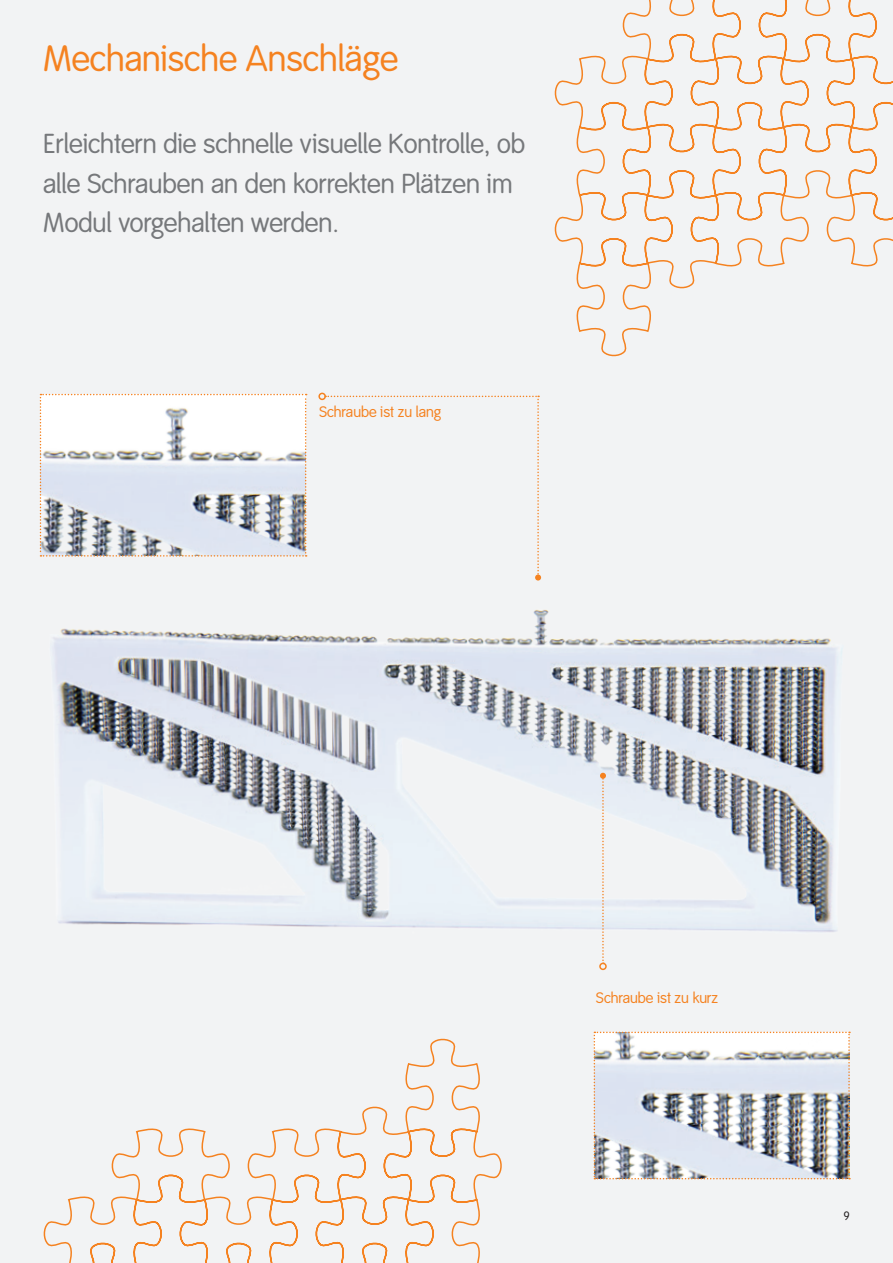
<style>
.page{position:relative;width:893px;height:1263px;background:#f2f3f4}
.page>*{position:absolute;margin:0;border:0;box-sizing:border-box;transform-origin:0 0}
.Brochure{font:36px "Smith&Nephew";color:#f58220}
.Brochure-2{font:27px/39px "Smith&Nephew";color:#76787b}
.Brochure-3{font:15px "Smith&Nephew";color:#f58220}
.t1{font:12px "Smith&Nephew";color:#231f20}
</style>
<div class="page">
<svg style="left:43px;top:1038px;width:459px;height:225px"></svg>
<svg style="left:554px;top:0;width:339px;height:357px"></svg>
<img style="left:40px;top:394px;width:267px;height:163px">
<img style="left:594px;top:1032px;width:256px;height:147px">
<img style="left:53px;top:610px;width:789px;height:361px">
<div style="left:599px;top:962px;width:8px;height:8px;border:2px solid #f58220;border-radius:50%"></div>
<svg style="left:600px;top:773px;width:6px;height:191px"></svg>
<div style="left:318px;top:393px;width:8px;height:7px;border:2px solid #f58220;border-radius:50%"></div>
<svg style="left:325px;top:396px;width:216px;height:184px"></svg>
<p class="Brochure" style="left:43px;top:38px;width:357px">Mechanische Anschläge</p>
<p class="Brochure-2" style="left:43px;top:125px;width:483px">Erleichtern die schnelle visuelle Kontrolle, ob alle Schrauben an den korrekten Plätzen im<br>Modul vorgehalten werden.</p>
<p class="Brochure-3" style="left:319px;top:403px;width:124px">Schraube ist zu lang</p>
<p class="Brochure-3" style="left:596px;top:989px;width:124px">Schraube ist zu kurz</p>
<p class="t1" style="left:843px;top:1209px;width:8px">9</p>
</div>
